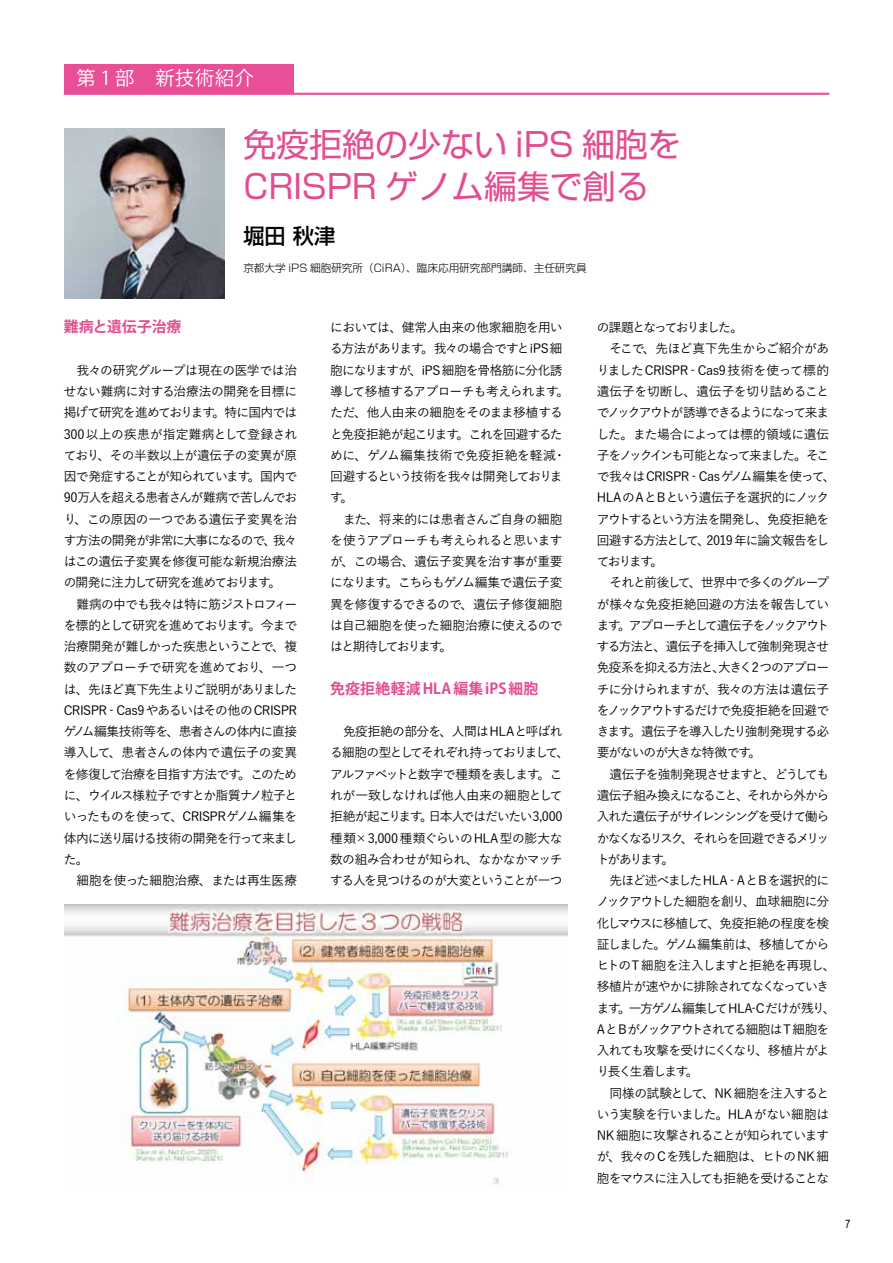
<style>
.page{position:relative;width:893px;height:1263px;background:#fff}
.page>*{position:absolute;margin:0;border:0;box-sizing:border-box;transform-origin:0 0}
.大タイトル{font:33px "Shin Go Pro";color:#e24d92}
.演者名{font:500 21.3px "Shin Go Pro";color:#000}
.左_注{font:19.2px "Koz Go Pro";letter-spacing:.04em;color:#fff}
.本文{font:700 14.85px "Koz Go Pro";letter-spacing:.015em;color:#e24d92}
.中タイトル{font:700 14.85px "Koz Go Pro";letter-spacing:-.01em;color:#e24d92}
.本文-2{font:500 12.75px/21.3px "Yu Gothic";letter-spacing:-.065em;color:#000;text-align:justify}
.本文-3{font:500 12.75px "Yu Gothic";letter-spacing:-.02em;color:#000}
.本文-4{font:500 12.75px "Yu Gothic";letter-spacing:-.14em;color:#000}
.t1{font:11.7px "Arial Narrow";color:#000}
.演者肩書{font:300 10.65px "Shin Go Pro";color:#000}
</style>
<div class="page">
<hr style="left:64px;top:93px;width:765px;height:2px;background:#e84f96">
<div style="left:64px;top:64px;width:229px;height:30px;background:#e84f96"></div>
<img style="left:65px;top:129px;width:159px;height:170px">
<img style="left:65px;top:905px;width:502px;height:279px">
<p class="左_注" style="left:77px;top:66px;width:179px">第 1 部　新技術紹介</p>
<p class="大タイトル" style="left:243px;top:117px;width:439px">免疫拒絶の少ない iPS 細胞を</p>
<p class="大タイトル" style="left:243px;top:159px;width:407px">CRISPR ゲノム編集で創る</p>
<p class="演者名" style="left:243px;top:218px;width:94px">堀田 秋津</p>
<p class="演者肩書" style="left:243px;top:259px;width:345px">京都大学 iPS 細胞研究所（CiRA）、臨床応用研究部門講師、主任研究員</p>
<p class="中タイトル" style="left:64px;top:317px;width:119px">難病と遺伝子治療</p>
<p class="本文-2" style="left:64px;top:358px;width:235px;text-indent:13px">我々の研究グループは現在の医学では治せない難病に対する治療法の開発を目標に掲げて研究を進めております。特に国内では300以上の疾患が指定難病として登録されており、その半数以上が遺伝子の変異が原因で発症することが知られています。国内で90万人を超える患者さんが難病で苦しんでおり、この原因の一つである遺伝子変異を治す方法の開発が非常に大事になるので、我々はこの遺伝子変異を修復可能な新規治療法の開発に注力して研究を進めております。</p>
<p class="本文-2" style="left:64px;top:592px;width:235px;text-indent:13px">難病の中でも我々は特に筋ジストロフィーを標的として研究を進めております。今まで治療開発が難しかった疾患ということで、複数のアプローチで研究を進めており、一つは、先ほど真下先生よりご説明がありましたCRISPR‐Cas9やあるいはその他のCRISPRゲノム編集技術等を、患者さんの体内に直接導入して、患者さんの体内で遺伝子の変異を修復して治療を目指す方法です。このために、ウイルス様粒子ですとか脂質ナノ粒子といったものを使って、CRISPRゲノム編集を体内に送り届ける技術の開発を行って来ました。</p>
<p class="本文-3" style="left:77px;top:868px;width:222px">細胞を使った細胞治療、または再生医療</p>
<p class="本文-2" style="left:330px;top:315px;width:240px;text-align:left">においては、健常人由来の他家細胞を用いる方法があります。我々の場合ですとiPS細胞になりますが、iPS 細胞を骨格筋に分化誘導して移植するアプローチも考えられます。ただ、他人由来の細胞をそのまま移植すると免疫拒絶が起こります。これを回避するために、ゲノム編集技術で免疫拒絶を軽減・回避するという技術を我々は開発しております。</p>
<p class="本文-2" style="left:330px;top:507px;width:234px;text-indent:13px">また、将来的には患者さんご自身の細胞を使うアプローチも考えられると思いますが、この場合、遺伝子変異を治す事が重要になります。こちらもゲノム編集で遺伝子変異を修復するできるので、遺伝子修復細胞は自己細胞を使った細胞治療に使えるのではと期待しております。</p>
<p class="本文" style="left:330px;top:679px;width:210px">免疫拒絶軽減 HLA編集iPS細胞</p>
<p class="本文-2" style="left:330px;top:719px;width:240px;text-align:center">免疫拒絶の部分を、人間はHLAと呼ばれ<br>る細胞の型としてそれぞれ持っておりまして、アルファベットと数字で種類を表します。これが一致しなければ他人由来の細胞として拒絶が起こります。日本人ではだいたい3,000種類×3,000種類ぐらいのHLA型の膨大な数の組み合わせが知られ、なかなかマッチする人を見つけるのが大変ということが一つ</p>
<p class="本文-4" style="left:597px;top:316px;width:148px">の課題となっておりました。</p>
<p class="本文-2" style="left:597px;top:336px;width:240px;text-align:left;text-indent:13px">そこで、先ほど真下先生からご紹介がありましたCRISPR‐Cas9 技術を使って標的遺伝子を切断し、遺伝子を切り詰めることでノックアウトが誘導できるようになって来ました。また場合によっては標的領域に遺伝子をノックインも可能となって来ました。そこで我々はCRISPR‐Casゲノム編集を使って、<br>HLAのAとBという遺伝子を選択的にノックアウトするという方法を開発し、免疫拒絶を回避する方法として、2019 年に論文報告をしております。</p>
<p class="本文-2" style="left:597px;top:570px;width:234px;text-indent:13px">それと前後して、世界中で多くのグループが様々な免疫拒絶回避の方法を報告しています。アプローチとして遺伝子をノックアウトする方法と、遺伝子を挿入して強制発現させ免疫系を抑える方法と、大きく2つのアプローチに分けられますが、我々の方法は遺伝子をノックアウトするだけで免疫拒絶を回避できます。遺伝子を導入したり強制発現する必要がないのが大きな特徴です。</p>
<p class="本文-2" style="left:597px;top:762px;width:234px;text-indent:13px">遺伝子を強制発現させますと、どうしても遺伝子組み換えになること、それから外から入れた遺伝子がサイレンシングを受けて働らかなくなるリスク、それらを回避できるメリットがあります。</p>
<p class="本文-2" style="left:597px;top:868px;width:240px;text-align:left;text-indent:13px">先ほど述べましたHLA‐AとBを選択的にノックアウトした細胞を創り、血球細胞に分化しマウスに移植して、免疫拒絶の程度を検証しました。ゲノム編集前は、移植してからヒトのT 細胞を注入しますと拒絶を再現し、移植片が速やかに排除されてなくなっていきます。一方ゲノム編集してHLA‐C だけが残り、<br>AとB がノックアウトされてる細胞はT細胞を入れても攻撃を受けにくくなり、移植片がより長く生着します。</p>
<p class="本文-2" style="left:597px;top:1081px;width:234px;text-indent:13px">同様の試験として、NK 細胞を注入するという実験を行いました。HLAがない細胞はNK 細胞に攻撃されることが知られていますが、我々のCを残した細胞は、ヒトのNK細胞をマウスに注入しても拒絶を受けることな</p>
<p class="t1" style="left:845px;top:1216px;width:7px">7</p>
</div>
